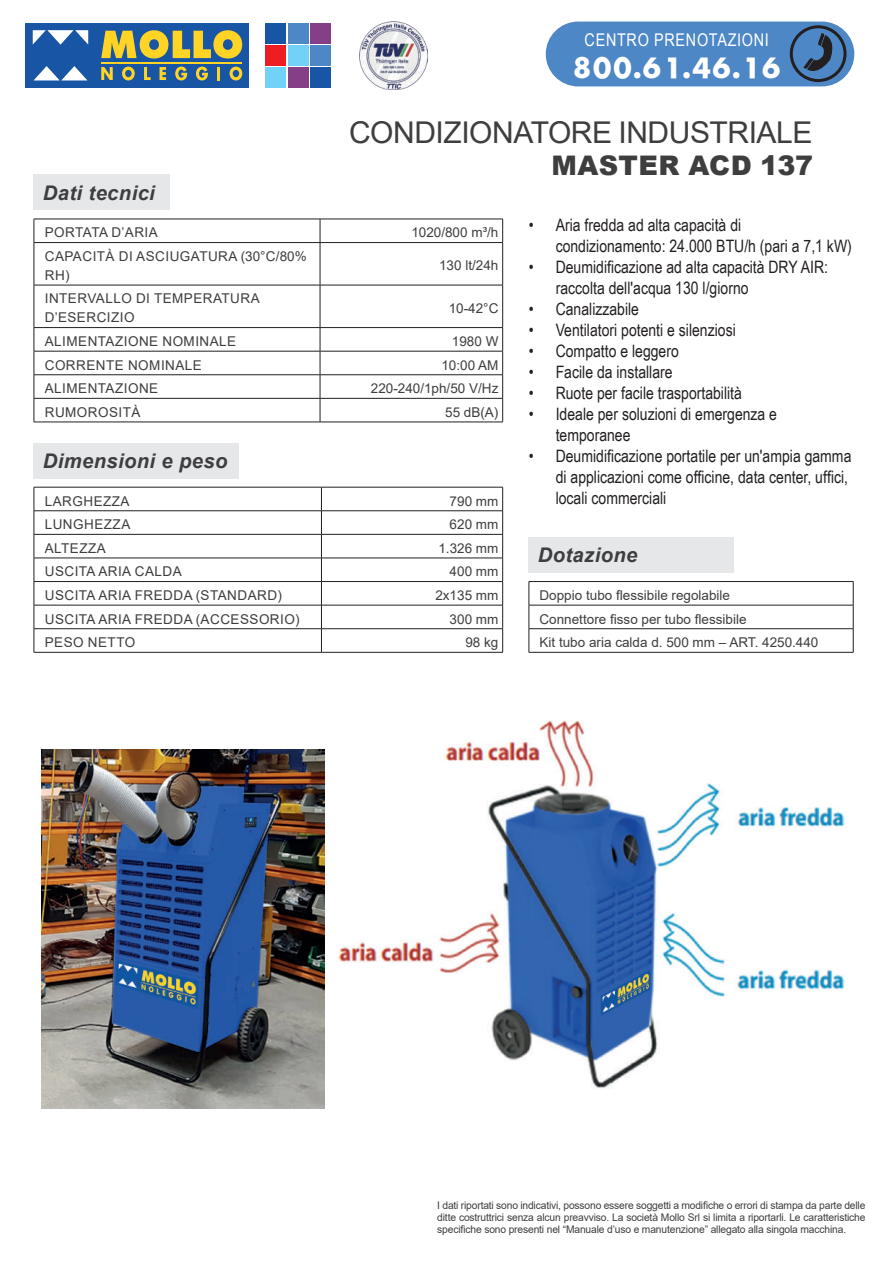
<style>
.page{position:relative;width:893px;height:1263px;background:#fff}
.page>*{position:absolute;margin:0;border:0;box-sizing:border-box;transform-origin:0 0}
.t1{font:30px "Arial";letter-spacing:-.015em;color:#3e3e3f}
.t2{font:27.3px "Futura ICG Bold";color:#fff}
.t3{font:900 27px "Arial";letter-spacing:.015em;color:#3e3e3f}
.t4{font:italic 700 20.25px "Arial";letter-spacing:.02em;color:#3e3e3f}
.t5{font:17.55px "Arial Narrow";letter-spacing:.04em;color:#fff}
.t6{font:17.1px/21px "Arial Narrow";color:#231f20}
.t7{font:13.5px/18.9px "Arial";letter-spacing:.035em;color:#3e3e3f}
.t8{font:13.5px/23.5px "Arial";color:#3e3e3f}
.t9{font:10.5px/12px "Arial";letter-spacing:-.015em;color:#3e3e3f;text-align:justify}
</style>
<div class="page">
<div style="left:266px;top:23px;width:20px;height:20px;background:#1855a4"></div>
<div style="left:310px;top:67px;width:21px;height:21px;background:#1855a4"></div>
<div style="left:288px;top:23px;width:21px;height:20px;background:#4d87c6"></div>
<div style="left:310px;top:45px;width:21px;height:21px;background:#4d87c6"></div>
<div style="left:310px;top:23px;width:21px;height:20px;background:#843f87"></div>
<div style="left:288px;top:67px;width:21px;height:21px;background:#843f87"></div>
<div style="left:288px;top:45px;width:21px;height:21px;background:#72d1f6"></div>
<div style="left:266px;top:67px;width:20px;height:21px;background:#72d1f6"></div>
<div style="left:266px;top:45px;width:20px;height:21px;background:#ee1d23"></div>
<div style="left:26px;top:23px;width:223px;height:65px;background:#1855a4"></div>
<svg style="left:101px;top:30px;width:141px;height:29px"></svg>
<svg style="left:101px;top:67px;width:12px;height:13px"></svg>
<svg style="left:122px;top:67px;width:13px;height:13px"></svg>
<svg style="left:144px;top:67px;width:7px;height:13px"></svg>
<svg style="left:159px;top:67px;width:7px;height:13px"></svg>
<svg style="left:175px;top:67px;width:12px;height:13px"></svg>
<svg style="left:196px;top:67px;width:12px;height:13px"></svg>
<svg style="left:217px;top:67px;width:3px;height:13px"></svg>
<svg style="left:230px;top:67px;width:12px;height:13px"></svg>
<hr style="left:101px;top:62px;width:141px;height:1px;background:#ffd424">
<svg style="left:34px;top:66px;width:53px;height:14px"></svg>
<svg style="left:33px;top:30px;width:55px;height:15px"></svg>
<img style="left:360px;top:22px;width:67px;height:67px">
<div style="left:34px;top:175px;width:136px;height:35px;background:#e6e7e9"></div>
<div style="left:34px;top:443px;width:205px;height:35px;background:#e6e7e9"></div>
<svg style="left:35px;top:511px;width:286px;height:141px"></svg>
<hr style="left:34px;top:487px;width:287px;height:1px;background:#231f20">
<hr style="left:34px;top:510px;width:287px;height:1px;background:#231f20">
<hr style="left:34px;top:534px;width:287px;height:1px;background:#231f20">
<hr style="left:34px;top:558px;width:287px;height:1px;background:#231f20">
<hr style="left:34px;top:581px;width:287px;height:1px;background:#231f20">
<hr style="left:34px;top:605px;width:287px;height:1px;background:#231f20">
<hr style="left:34px;top:628px;width:287px;height:1px;background:#231f20">
<svg style="left:34px;top:487px;width:1px;height:165px"></svg>
<svg style="left:321px;top:487px;width:182px;height:165px"></svg>
<hr style="left:34px;top:652px;width:287px;height:1px;background:#231f20">
<hr style="left:321px;top:652px;width:182px;height:1px;background:#231f20">
<div style="left:529px;top:538px;width:205px;height:35px;background:#e6e7e9"></div>
<svg style="left:529px;top:581px;width:325px;height:71px"></svg>
<hr style="left:529px;top:652px;width:324px;height:1px;background:#231f20">
<div style="left:545px;top:21px;width:310px;height:66px;background:#4d87c6;border-radius:33px"></div>
<div style="left:544px;top:20px;width:312px;height:68px;border:1px solid #fff;border-radius:33px"></div>
<svg style="left:803px;top:33px;width:34px;height:43px"></svg>
<div style="left:790px;top:25px;width:56px;height:57px;border:3px solid #231f20;border-radius:50%"></div>
<svg style="left:35px;top:220px;width:285px;height:202px"></svg>
<hr style="left:34px;top:219px;width:286px;height:1px;background:#231f20">
<svg style="left:34px;top:219px;width:1px;height:23px"></svg>
<hr style="left:34px;top:242px;width:286px;height:1px;background:#231f20">
<hr style="left:34px;top:243px;width:1px;height:42px;background:#231f20">
<hr style="left:34px;top:285px;width:286px;height:1px;background:#231f20">
<hr style="left:34px;top:285px;width:1px;height:42px;background:#231f20">
<hr style="left:34px;top:327px;width:286px;height:1px;background:#231f20">
<hr style="left:34px;top:351px;width:286px;height:1px;background:#231f20">
<hr style="left:34px;top:374px;width:286px;height:1px;background:#231f20">
<hr style="left:34px;top:398px;width:286px;height:1px;background:#231f20">
<svg style="left:34px;top:328px;width:1px;height:94px"></svg>
<svg style="left:320px;top:219px;width:183px;height:203px"></svg>
<hr style="left:34px;top:422px;width:286px;height:1px;background:#231f20">
<hr style="left:320px;top:422px;width:183px;height:1px;background:#231f20">
<img style="left:42px;top:749px;width:283px;height:360px">
<img style="left:338px;top:720px;width:507px;height:368px">
<p class="t5" style="left:585px;top:27px;width:186px">CENTRO PRENOTAZIONI</p>
<h2 class="t2" style="left:572px;top:49px;width:211px">800.61.46.16</h2>
<h1 class="t1" style="left:349px;top:112px;width:465px">CONDIZIONATORE INDUSTRIALE</h1>
<p class="t4" style="left:43px;top:179px;width:114px">Dati tecnici</p>
<p class="t7" style="left:45px;top:223px;width:114px">PORTATA D’ARIA</p>
<p class="t8" style="left:411px;top:221px;width:89px">1020/800 m³/h</p>
<p class="t7" style="left:45px;top:247px;width:263px">CAPACITÀ DI ASCIUGATURA (30°C/80%<br>RH)</p>
<p class="t7" style="left:439px;top:256px;width:61px">130 lt/24h</p>
<p class="t7" style="left:45px;top:289px;width:216px">INTERVALLO DI TEMPERATURA<br>D’ESERCIZIO</p>
<p class="t7" style="left:449px;top:299px;width:51px">10-42°C</p>
<p class="t7" style="left:45px;top:332px;width:193px">ALIMENTAZIONE NOMINALE</p>
<p class="t7" style="left:452px;top:332px;width:48px">1980 W</p>
<p class="t7" style="left:45px;top:355px;width:159px">CORRENTE NOMINALE</p>
<p class="t7" style="left:441px;top:355px;width:59px">10:00 AM</p>
<p class="t7" style="left:45px;top:379px;width:115px">ALIMENTAZIONE</p>
<p class="t8" style="left:371px;top:377px;width:129px">220-240/1ph/50 V/Hz</p>
<p class="t7" style="left:45px;top:402px;width:97px">RUMOROSITÀ</p>
<p class="t7" style="left:445px;top:402px;width:55px">55 dB(A)</p>
<p class="t4" style="left:43px;top:447px;width:186px">Dimensioni e peso</p>
<p class="t7" style="left:45px;top:491px;width:86px">LARGHEZZA</p>
<p class="t7" style="left:450px;top:491px;width:50px">790 mm</p>
<p class="t7" style="left:45px;top:515px;width:87px">LUNGHEZZA</p>
<p class="t7" style="left:450px;top:515px;width:50px">620 mm</p>
<p class="t7" style="left:45px;top:538px;width:63px">ALTEZZA</p>
<p class="t7" style="left:438px;top:538px;width:62px">1.326 mm</p>
<p class="t7" style="left:45px;top:562px;width:138px">USCITA ARIA CALDA</p>
<p class="t7" style="left:450px;top:562px;width:50px">400 mm</p>
<p class="t7" style="left:45px;top:586px;width:239px">USCITA ARIA FREDDA (STANDARD)</p>
<p class="t7" style="left:435px;top:586px;width:65px">2x135 mm</p>
<p class="t7" style="left:45px;top:609px;width:256px">USCITA ARIA FREDDA (ACCESSORIO)</p>
<p class="t7" style="left:450px;top:609px;width:50px">300 mm</p>
<p class="t7" style="left:45px;top:633px;width:92px">PESO NETTO</p>
<p class="t7" style="left:465px;top:633px;width:35px">98 kg</p>
<h3 class="t3" style="left:551px;top:146px;width:263px">MASTER ACD 137</h3>
<p class="t6" style="left:556px;top:214px;width:298px;text-indent:-27px">• Aria fredda ad alta capacità di condizionamento: 24.000 BTU/h (pari a 7,1 kW)</p>
<p class="t6" style="left:556px;top:256px;width:274px;text-indent:-27px">• Deumidificazione ad alta capacità DRY AIR: raccolta dell'acqua 130 l/giorno</p>
<p class="t6" style="left:529px;top:298px;width:112px">• Canalizzabile</p>
<p class="t6" style="left:529px;top:319px;width:209px">• Ventilatori potenti e silenziosi</p>
<p class="t6" style="left:529px;top:340px;width:152px">• Compatto e leggero</p>
<p class="t6" style="left:529px;top:361px;width:145px">• Facile da installare</p>
<p class="t6" style="left:529px;top:382px;width:215px">• Ruote per facile trasportabilità</p>
<p class="t6" style="left:556px;top:403px;width:223px;text-indent:-27px">• Ideale per soluzioni di emergenza e temporanee</p>
<p class="t6" style="left:556px;top:445px;width:297px;text-indent:-27px">• Deumidificazione portatile per un'ampia gamma di applicazioni come officine, data center, uffici, locali commerciali</p>
<p class="t4" style="left:538px;top:542px;width:101px">Dotazione</p>
<p class="t8" style="left:540px;top:583px;width:280px">Doppio tubo flessibile regolabile<br>Connettore fisso per tubo flessibile<br>Kit tubo aria calda d. 500 mm – ART. 4250.440</p>
<p class="t9" style="left:437px;top:1200px;width:430px">I dati riportati sono indicativi, possono essere soggetti a modifiche o errori di stampa da parte delle ditte costruttrici senza alcun preavviso. La società Mollo Srl si limita a riportarli. Le caratteristiche specifiche sono presenti nel “Manuale d’uso e manutenzione” allegato alla singola macchina.</p>
</div>
